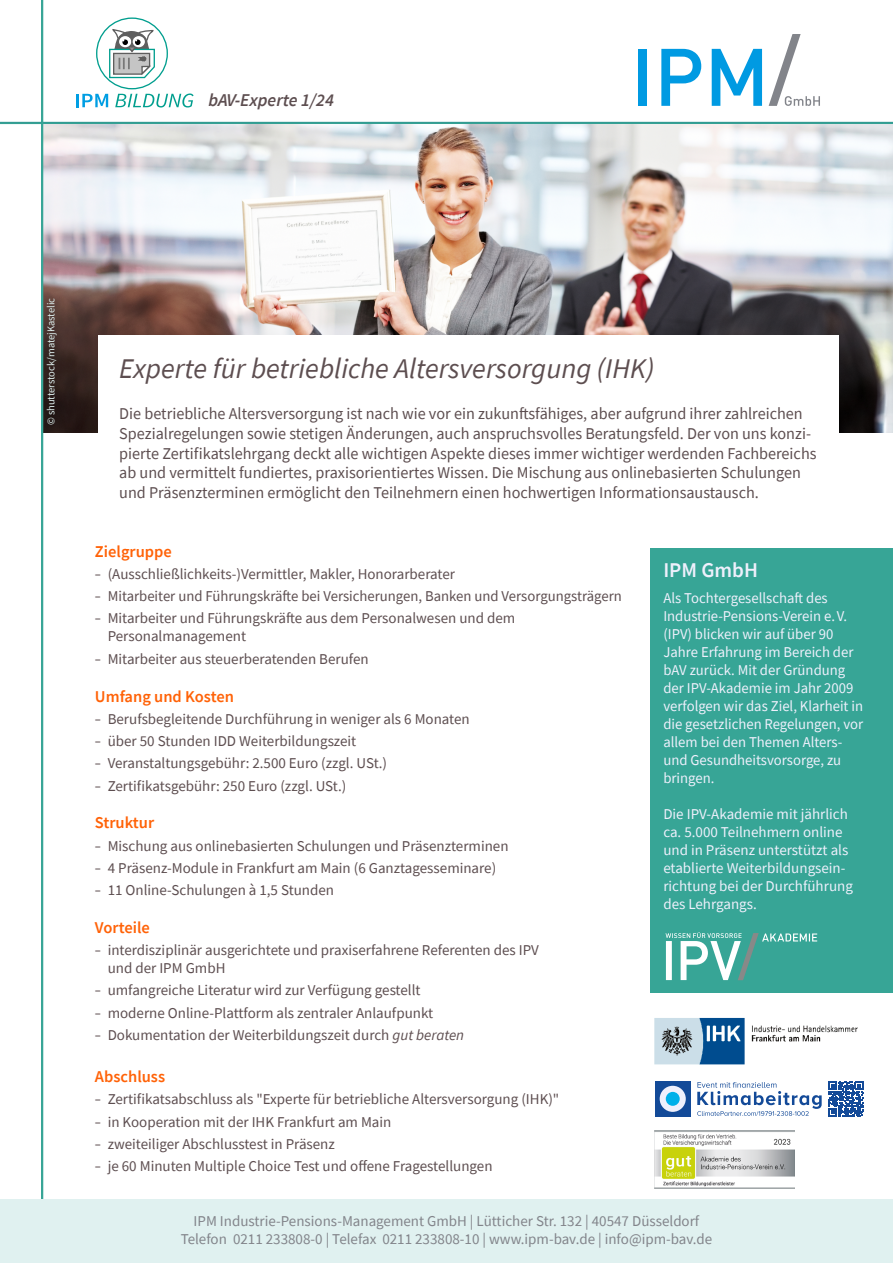
<style>
.page{position:relative;width:893px;height:1263px;background:#fff}
.page>*{position:absolute;margin:0;border:0;box-sizing:border-box;transform-origin:0 0}
.t1{font:italic 28.5px "Source Sans Pro";color:#5d4e50}
.t2{font:600 21px "Source Sans Pro";color:#eff0fc}
.t3{font:italic 600 18px "Source Sans Pro";color:#5d4e50}
.t4{font:16.5px/19.8px "Source Sans Pro";color:#5d4e50}
.t5{font:600 16.5px "Source Sans Pro";color:#ff6207}
.t6{font:15px/22.2px "Source Sans Pro";color:#5d4e50}
.t7{font:15px/18px "Source Sans Pro";color:#eff0fc}
.t8{font:15px/18px "Source Sans Pro";color:#82848a;text-align:center}
.t9{font:10.5px "Source Sans Pro";color:#e0f1f0}
.s1{font-style:italic}
</style>
<div class="page">
<hr style="left:41px;top:0;width:2px;height:1252px;background:#37a596">
<hr style="left:0;top:123px;width:893px;height:1px;background:#37a596">
<div style="left:638px;top:49px;width:9px;height:57px;background:#009ae2"></div>
<svg style="left:661px;top:49px;width:40px;height:57px"></svg>
<svg style="left:712px;top:49px;width:50px;height:57px"></svg>
<svg style="left:769px;top:34px;width:51px;height:72px"></svg>
<img style="left:43px;top:124px;width:850px;height:309px">
<hr style="left:0;top:122px;width:893px;height:1px;background:#339b92">
<hr style="left:42px;top:0;width:1px;height:1263px;background:#37a596">
<div style="left:0;top:1199px;width:893px;height:64px;background:#e0f1f0"></div>
<div style="left:98px;top:335px;width:740px;height:207px;background:#fff"></div>
<div style="left:651px;top:548px;width:242px;height:445px;background:#37a596"></div>
<svg style="left:665px;top:932px;width:152px;height:48px"></svg>
<div style="left:655px;top:1081px;width:35px;height:35px;background:#134a98"></div>
<div style="left:660px;top:1086px;width:26px;height:26px;background:#eff0fc;border-radius:50%"></div>
<div style="left:666px;top:1092px;width:14px;height:14px;background:#00b0e9;border-radius:50%"></div>
<svg style="left:828px;top:1081px;width:36px;height:36px"></svg>
<svg style="left:828px;top:1081px;width:35px;height:35px"></svg>
<svg style="left:697px;top:1082px;width:125px;height:34px"></svg>
<img style="left:654px;top:1017px;width:204px;height:48px">
<img style="left:655px;top:1131px;width:139px;height:57px">
<div style="left:96px;top:17px;width:72px;height:72px;border:1px solid #009e8e;border-radius:50%"></div>
<svg style="left:76px;top:94px;width:32px;height:13px"></svg>
<svg style="left:115px;top:94px;width:79px;height:13px"></svg>
<svg style="left:108px;top:29px;width:48px;height:50px"></svg>
<p class="t3" style="left:208px;top:89px;width:127px">bAV-Experte 1/24</p>
<p class="t9" style="left:44px;top:425px;width:129px;rotate:-90deg">© shutterstock/matejKastelic</p>
<h1 class="t1" style="left:119px;top:350px;width:537px">Experte für betriebliche Altersversorgung (IHK)</h1>
<p class="t4" style="left:119px;top:403px;width:699px">Die betriebliche Altersversorgung ist nach wie vor ein zukunftsfähiges, aber aufgrund ihrer zahlreichen Spezialregelungen sowie stetigen Änderungen, auch anspruchsvolles Beratungsfeld. Der von uns konzi&shy;pierte Zertifikatslehrgang deckt alle wichtigen Aspekte dieses immer wichtiger werdenden Fachbereichs ab und vermittelt fundiertes, praxisorientiertes Wissen. Die Mischung aus onlinebasierten Schulungen und Präsenzterminen ermöglicht den Teilnehmern einen hochwertigen Informationsaustausch.</p>
<p class="t5" style="left:95px;top:540px;width:78px">Zielgruppe</p>
<p class="t6" style="left:95px;top:563px;width:528px">؞ )Ausschließlichkeits-)Vermittler, Makler, Honorarberater<br>؞ Mitarbeiter und Führungskräfte bei Versicherungen, Banken und Versorgungsträgern ؞ Mitarbeiter und Führungskräfte aus dem Personalwesen und dem</p>
<p class="t6" style="left:95px;top:625px;width:275px;text-indent:13px">Personalmanagement<br>؞ Mitarbeiter aus steuerberatenden Berufen</p>
<p class="t5" style="left:95px;top:685px;width:140px">Umfang und Kosten</p>
<p class="t6" style="left:95px;top:708px;width:376px">؞ Berufsbegleitende Durchführung in weniger als 6 Monaten ؞ über 50 Stunden IDD Weiterbildungszeit<br>؞ Veranstaltungsgebühr: 2.500 Euro (zzgl. USt.)<br>؞ Zertifikatsgebühr: 250 Euro (zzgl. USt.)</p>
<p class="t5" style="left:95px;top:812px;width:61px">Struktur</p>
<p class="t6" style="left:95px;top:834px;width:415px">؞ Mischung aus onlinebasierten Schulungen und Präsenzterminen ؞ 4 Präsenz-Module in Frankfurt am Main (6 Ganztagesseminare)<br>؞ 11 Online-Schulungen à 1,5 Stunden</p>
<p class="t5" style="left:95px;top:916px;width:56px">Vorteile</p>
<p class="t6" style="left:108px;top:941px;width:433px;line-height:18px;text-indent:-13px">؞ interdisziplinär ausgerichtete und praxiserfahrene Referenten des IPV und der IPM GmbH</p>
<p class="t6" style="left:95px;top:979px;width:371px">؞ umfangreiche Literatur wird zur Verfügung gestellt<br>؞ moderne Online-Plattform als zentraler Anlaufpunkt<br>؞ Dokumentation der Weiterbildungszeit durch <span class="s1">gut beraten</span></p>
<p class="t5" style="left:95px;top:1066px;width:72px">Abschluss</p>
<p class="t6" style="left:95px;top:1088px;width:466px">؞ Zertifikatsabschluss als "Experte für betriebliche Altersversorgung (IHK)" ؞ in Kooperation mit der IHK Frankfurt am Main<br>؞ zweiteiliger Abschlusstest in Präsenz<br>؞ je 60 Minuten Multiple Choice Test und offene Fragestellungen</p>
<h2 class="t2" style="left:663px;top:556px;width:96px">IPM GmbH</h2>
<p class="t7" style="left:663px;top:589px;width:201px">Als Tochtergesellschaft des<br>Industrie-Pensions-Verein e.V. (IPV) blicken wir auf über 90<br>Jahre Erfahrung im Bereich der bAV zurück. Mit der Gründung der IPV-Akademie im Jahr 2009 verfolgen wir das Ziel, Klarheit in die gesetzlichen Regelungen, vor allem bei den Themen Alters&shy;und Gesundheitsvorsorge, zu bringen.</p>
<p class="t7" style="left:663px;top:805px;width:191px">Die IPV-Akademie mit jährlich ca. 5.000 Teilnehmern online und in Präsenz unterstützt als etablierte Weiterbildungsein&shy;richtung bei der Durchführung des Lehrgangs.</p>
<p class="t8" style="left:181px;top:1212px;width:533px">IPM Industrie-Pensions-Management GmbH | Lütticher Str. 132 | 40547 Düsseldorf<br>Telefon 0211 233808-0 | Telefax 0211 233808-10 | www.ipm-bav.de | info@ipm-bav.de</p>
</div>
